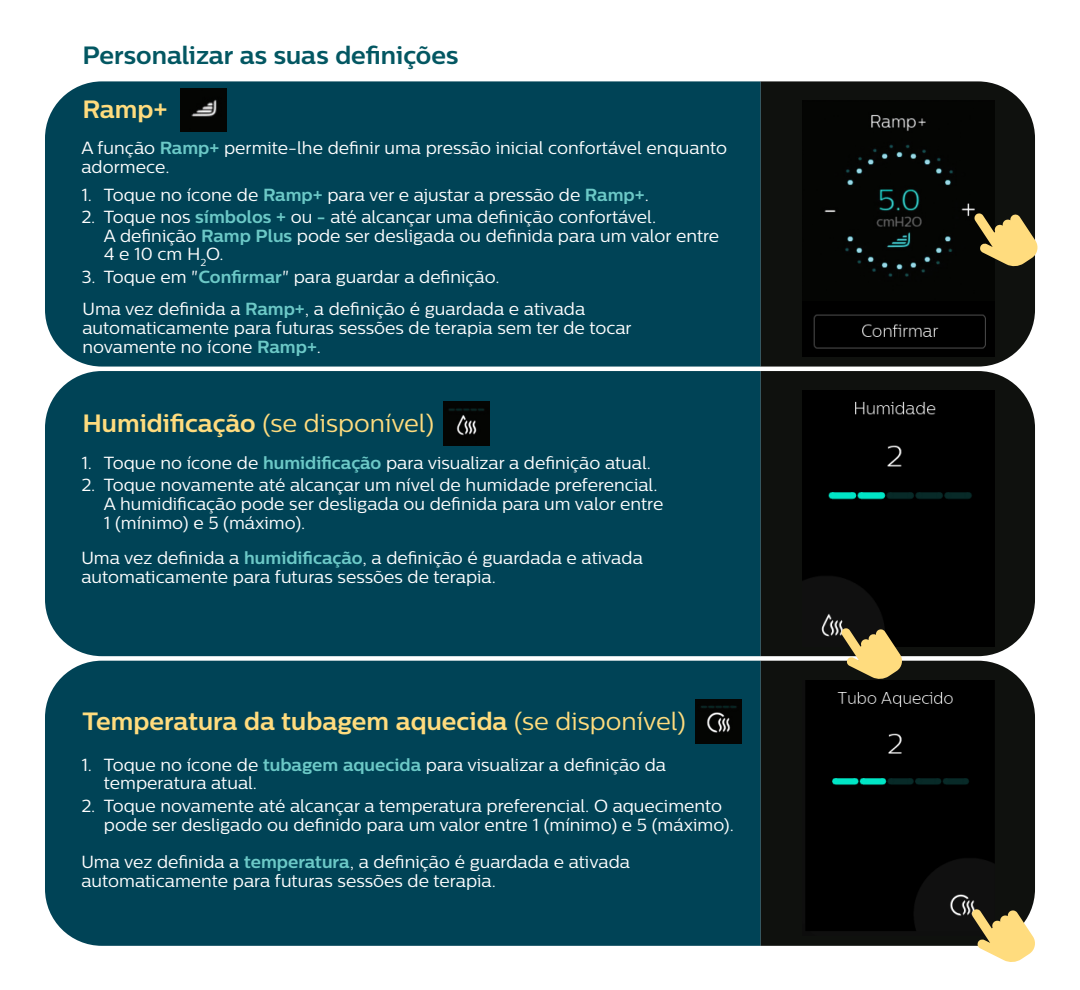
<style>
.page{position:relative;width:1080px;height:990px;background:#fff}
.page>*{position:absolute;margin:0;border:0;box-sizing:border-box;transform-origin:0 0}
._01_Body_Copy{font:700 25px "Centrale Sans";color:#ffdc7e}
._01_Body_Copy-2{font:700 25px "Centrale Sans";color:#035762}
._01_Body_Copy-3{font:25px "Centrale Sans";color:#ffdc7e}
._01_Body_Copy-4{font:17.5px/18.8px "Centrale Sans";color:#fff}
.s1{font-weight:700;color:#6cc9c7}
.s2{font-weight:700}
.s3{font-weight:400}
</style>
<div class="page">
<div style="left:760px;top:661px;width:275px;height:285px;background:#0f110e"></div>
<img style="left:802px;top:680px;width:192px;height:256px">
<svg style="left:760px;top:371px;width:275px;height:285px;background:#1a1c1a"></svg>
<img style="left:802px;top:391px;width:192px;height:255px">
<svg style="left:760px;top:81px;width:275px;height:286px;background:#1d201d"></svg>
<div style="left:45px;top:81px;width:715px;height:286px;background:#004356"></div>
<div style="left:45px;top:371px;width:715px;height:285px;background:#004356"></div>
<div style="left:45px;top:661px;width:715px;height:285px;background:#004356"></div>
<div style="left:802px;top:101px;width:192px;height:201px;background:#040503"></div>
<img style="left:802px;top:302px;width:192px;height:54px">
<img style="left:444px;top:402px;width:46px;height:44px">
<img style="left:696px;top:700px;width:46px;height:43px">
<svg style="left:974px;top:213px;width:64px;height:54px;background:#a38f57"></svg>
<svg style="left:971px;top:909px;width:64px;height:53px"></svg>
<svg style="left:841px;top:628px;width:63px;height:52px;background:#9c8851"></svg>
<img style="left:181px;top:88px;width:46px;height:44px">
<p class="_01_Body_Copy-2" style="left:82px;top:40px;width:377px">Personalizar as suas definições</p>
<p class="_01_Body_Copy" style="left:82px;top:94px;width:87px">Ramp+</p>
<p class="_01_Body_Copy-4" style="left:81px;top:139px;width:647px">A função <span class="s1">Ramp+</span> permite-lhe definir uma pressão inicial confortável enquanto adormece.</p>
<p class="_01_Body_Copy-4" style="left:81px;top:185px;width:569px">1. Toque no ícone de <span class="s1">Ramp+</span> para ver e ajustar a pressão de <span class="s1">Ramp+</span>.</p>
<p class="_01_Body_Copy-4" style="left:104px;top:207px;width:617px;text-indent:-22px">2. Toque nos <span class="s1">símbolos +</span> ou <span class="s1">-</span> até alcançar uma definição confortável.<br>A definição <span class="s1">Ramp Plus</span> pode ser desligada ou definida para um valor entre<br>4 e 10 cm H<sub>2</sub>O.</p>
<p class="_01_Body_Copy-4" style="left:81px;top:267px;width:420px">3. Toque em "<span class="s1">Confirmar</span>" para guardar a definição.</p>
<p class="_01_Body_Copy-4" style="left:82px;top:299px;width:551px">Uma vez definida a <span class="s1">Ramp+</span>, a definição é guardada e ativada automaticamente para futuras sessões de terapia sem ter de tocar novamente no ícone <span class="s1">Ramp+</span>.</p>
<p class="_01_Body_Copy-3" style="left:82px;top:408px;width:353px"><span class="s2">Humidificação</span> (se disponível)</p>
<p class="_01_Body_Copy-4" style="left:81px;top:453px;width:571px">1. Toque no ícone de <span class="s1">humidificação</span> para visualizar a definição atual.</p>
<p class="_01_Body_Copy-4" style="left:104px;top:475px;width:561px;text-indent:-22px">2. Toque novamente até alcançar um nível de humidade preferencial.<br>A humidificação pode ser desligada ou definida para um valor entre<br>1 (mínimo) e 5 (máximo).</p>
<p class="_01_Body_Copy-4" style="left:81px;top:548px;width:563px">Uma vez definida a <span class="s1">humidificação</span>, a definição é guardada e ativada automaticamente para futuras sessões de terapia.</p>
<p class="_01_Body_Copy" style="left:82px;top:706px;width:605px">Temperatura da tubagem aquecida <span class="s3">(se disponível)</span></p>
<p class="_01_Body_Copy-4" style="left:104px;top:755px;width:564px;text-indent:-22px">1. Toque no ícone de <span class="s1">tubagem aquecida</span> para visualizar a definição da temperatura atual.</p>
<p class="_01_Body_Copy-4" style="left:104px;top:796px;width:632px;text-indent:-22px">2. Toque novamente até alcançar a temperatura preferencial. O aquecimento pode ser desligado ou definido para um valor entre 1 (mínimo) e 5 (máximo).</p>
<p class="_01_Body_Copy-4" style="left:81px;top:852px;width:550px">Uma vez definida a <span class="s1">temperatura</span>, a definição é guardada e ativada automaticamente para futuras sessões de terapia.</p>
</div>
